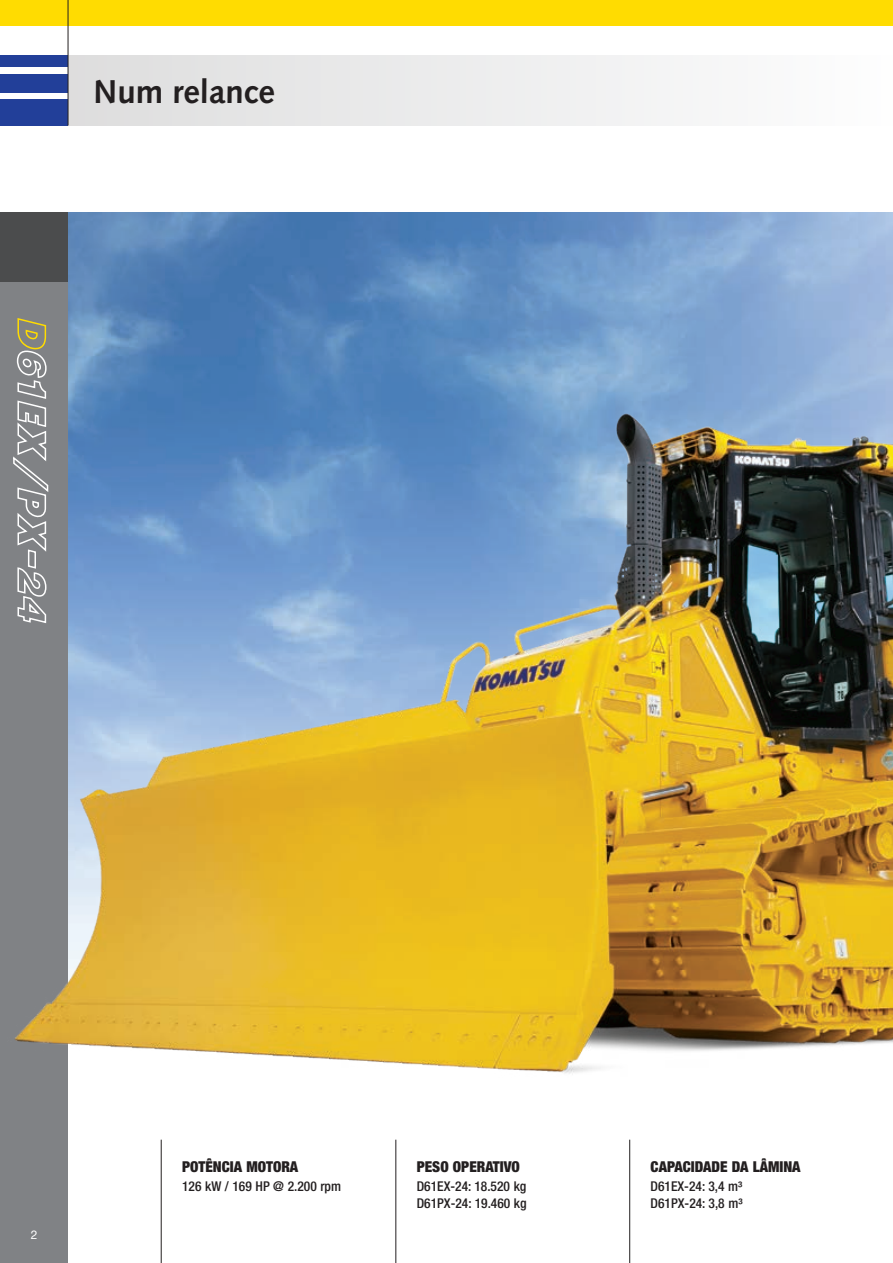
<style>
.page{position:relative;width:893px;height:1263px;background:#fff}
.page>*{position:absolute;margin:0;border:0;box-sizing:border-box;transform-origin:0 0}
.t1{font:700 33px "Syntax LTCE";color:#231f20}
.t2{font:900 condensed 15px "Helvetica Neue LT Pro";color:#231f20}
.t3{font:500 condensed 13.5px/16.5px "Helvetica Neue LT Pro";color:#231f20}
.t4{font:12px "Helvetica Neue LT Pro";color:#fff}
</style>
<div class="page">
<img style="left:68px;top:213px;width:825px;height:996px">
<div style="left:0;top:213px;width:68px;height:1050px;background:#808285"></div>
<div style="left:0;top:99px;width:68px;height:26px;background:#223f99"></div>
<div style="left:0;top:74px;width:68px;height:18px;background:#223f99"></div>
<div style="left:0;top:55px;width:68px;height:12px;background:#223f99"></div>
<div style="left:0;top:0;width:893px;height:26px;background:#ffdc01"></div>
<div style="left:0;top:213px;width:68px;height:69px;background:#4b4c4d"></div>
<div style="left:68px;top:55px;width:825px;height:70px;background:linear-gradient(to right,#ddddde,#fdfdfe)"></div>
<hr style="left:68px;top:0;width:1px;height:125px;background:#231f20">
<img style="left:14px;top:376px;width:879px;height:739px">
<svg style="left:13px;top:318px;width:37px;height:306px"></svg>
<hr style="left:395px;top:1140px;width:1px;height:123px;background:#231f20">
<hr style="left:161px;top:1140px;width:1px;height:123px;background:#231f20">
<hr style="left:629px;top:1140px;width:1px;height:123px;background:#231f20">
<h1 class="t1" style="left:94px;top:73px;width:183px">Num relance</h1>
<p class="t4" style="left:31px;top:1227px;width:8px">2</p>
<p class="t2" style="left:182px;top:1157px;width:118px">POTÊNCIA MOTORA</p>
<p class="t3" style="left:182px;top:1178px;width:161px">126 kW / 169 HP @ 2.200 rpm</p>
<p class="t2" style="left:417px;top:1157px;width:105px">PESO OPERATIVO</p>
<p class="t3" style="left:417px;top:1178px;width:111px">D61EX-24: 18.520 kg<br>D61PX-24: 19.460 kg</p>
<p class="t2" style="left:651px;top:1157px;width:152px">CAPACIDADE DA LÂMINA</p>
<p class="t3" style="left:651px;top:1178px;width:93px">D61EX-24: 3,4 m³<br>D61PX-24: 3,8 m³</p>
</div>
